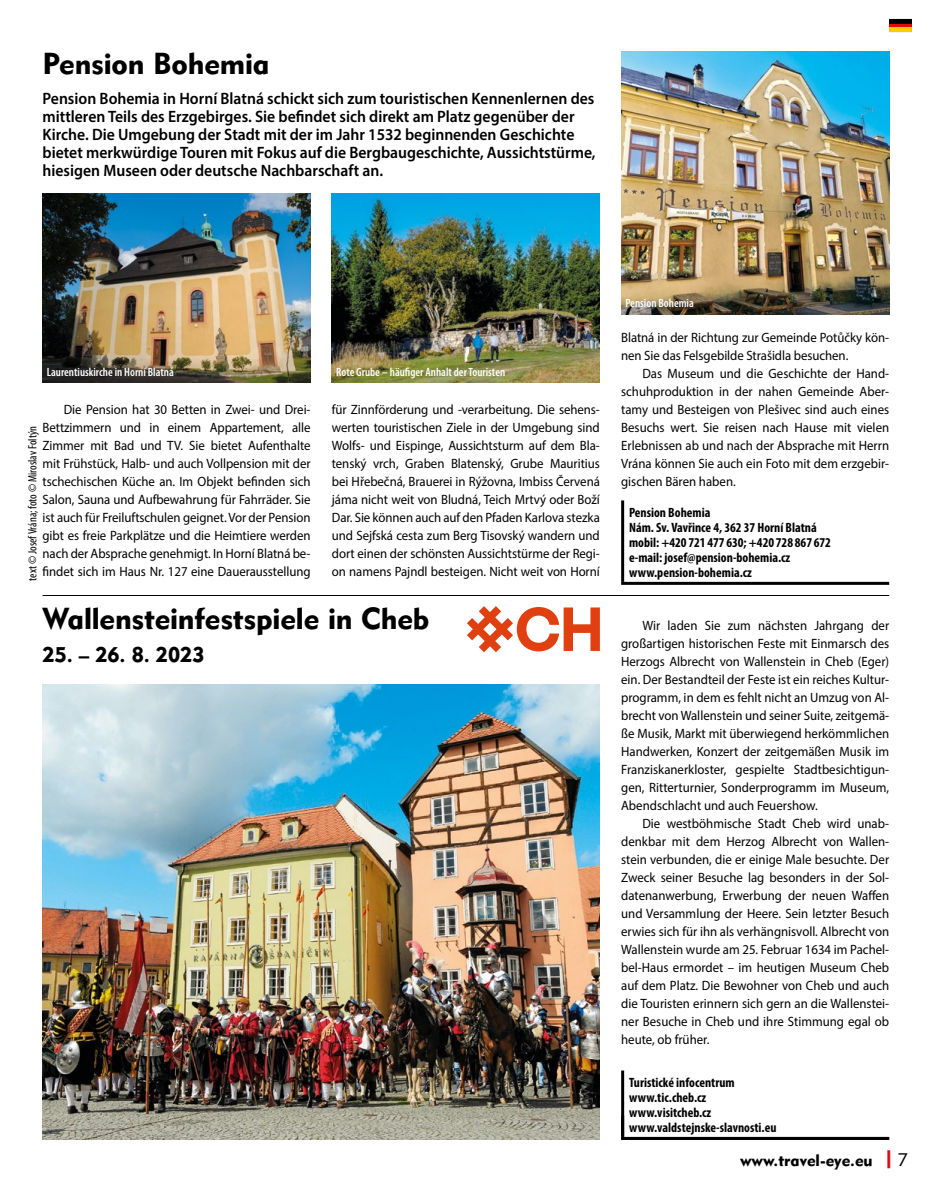
<style>
.page{position:relative;width:936px;height:1191px;background:#fff}
.page>*{position:absolute;margin:0;border:0;box-sizing:border-box;transform-origin:0 0}
._3-titulek{font:900 30px "Geometric 415";letter-spacing:-.005em;color:#000}
._3-podtitulek{font:900 21px "Geometric 415";color:#000}
._4-perex{font:600 16.5px/18px "Myriad Pro";color:#000;scale:.95 1}
.t1{font:900 16.5px "Geometric 415";color:#000}
._7-text{font:13.5px/18px "Myriad Pro";letter-spacing:-.005em;color:#000;text-align:justify;scale:.95 1}
._9-kontakt{font:700 condensed 13.5px "Myriad Pro";color:#000}
.Popiska_obrazku{font:600 condensed 12px "Myriad Pro";color:#fff}
._1-zdroj{font:condensed 12px "Myriad Pro";color:#000}
.s1{font-size:18px;color:#e30613}
.s2{font-weight:300;font-size:18px}
</style>
<div class="page">
<hr style="left:621px;top:500px;width:3px;height:82px;background:#000">
<hr style="left:621px;top:582px;width:268px;height:3px;background:#000">
<hr style="left:621px;top:1070px;width:3px;height:67px;background:#000">
<hr style="left:621px;top:1137px;width:268px;height:3px;background:#000">
<img style="left:43px;top:684px;width:557px;height:456px">
<svg style="left:467px;top:606px;width:133px;height:46px"></svg>
<img style="left:621px;top:51px;width:268px;height:264px">
<img style="left:332px;top:193px;width:268px;height:189px">
<img style="left:43px;top:193px;width:267px;height:189px">
<svg style="left:889px;top:19px;width:22px;height:13px"></svg>
<hr style="left:43px;top:595px;width:846px;height:1px;background:#000">
<p class="_3-titulek" style="left:43px;top:45px;width:228px">Pension Bohemia</p>
<p class="_4-perex" style="left:43px;top:89px;width:583px">Pension Bohemia in Horní Blatná schickt sich zum touristischen Kennenlernen des mittleren Teils des Erzgebirges. Sie befindet sich direkt am Platz gegenüber der Kirche. Die Umgebung der Stadt mit der im Jahr 1532 beginnenden Geschichte bietet merkwürdige Touren mit Fokus auf die Bergbaugeschichte, Aussichtstürme, hiesigen Museen oder deutsche Nachbarschaft an.</p>
<p class="Popiska_obrazku" style="left:47px;top:365px;width:128px">Laurentiuskirche in Horní Blatná</p>
<p class="Popiska_obrazku" style="left:336px;top:365px;width:171px">Rote Grube – häufiger Anhalt der Touristen</p>
<p class="_7-text" style="left:43px;top:400px;width:284px;text-indent:21px">Die Pension hat 30 Betten in Zwei- und Drei-Bettzimmern und in einem Appartement, alle Zimmer mit Bad und TV. Sie bietet Aufenthalte mit Frühstück, Halb- und auch Vollpension mit der tschechischen Küche an. Im Objekt befinden sich Salon, Sauna und Aufbewahrung für Fahrräder. Sie ist auch für Freiluftschulen geignet. Vor der Pension gibt es freie Parkplätze und die Heimtiere werden nach der Absprache genehmigt. In Horní Blatná be&shy;findet sich im Haus Nr. 127 eine Dauerausstellung</p>
<p class="_7-text" style="left:332px;top:400px;width:284px">für Zinnförderung und -verarbeitung. Die sehens&shy;werten touristischen Ziele in der Umgebung sind Wolfs- und Eispinge, Aussichtsturm auf dem Bla&shy;tenský vrch, Graben Blatenský, Grube Mauritius bei Hřebečná, Brauerei in Rýžovna, Imbiss Červená jáma nicht weit von Bludná, Teich Mrtvý oder Boží Dar. Sie können auch auf den Pfaden Karlova stezka und Sejfská cesta zum Berg Tisovský wandern und dort einen der schönsten Aussichtstürme der Regi&shy;on namens Pajndl besteigen. Nicht weit von Horní</p>
<p class="_1-zdroj" style="left:25px;top:580px;width:156px;rotate:-90deg">text © Josef Vrána; foto © Miroslav Foltýn</p>
<p class="_3-titulek" style="left:43px;top:600px;width:388px">Wallensteinfestspiele in Cheb</p>
<p class="_3-podtitulek" style="left:43px;top:642px;width:163px">25. – 26. 8. 2023</p>
<p class="Popiska_obrazku" style="left:625px;top:295px;width:70px">Pension Bohemia</p>
<p class="_7-text" style="left:621px;top:328px;width:283px">Blatná in der Richtung zur Gemeinde Potůčky kön&shy;nen Sie das Felsgebilde Strašidla besuchen.</p>
<p class="_7-text" style="left:621px;top:364px;width:284px;text-indent:21px">Das Museum und die Geschichte der Hand&shy;schuhproduktion in der nahen Gemeinde Aber&shy;tamy und Besteigen von Plešivec sind auch eines Besuchs wert. Sie reisen nach Hause mit vielen Erlebnissen ab und nach der Absprache mit Herrn Vrána können Sie auch ein Foto mit dem erzgebir&shy;gischen Bären haben.</p>
<p class="_9-kontakt" style="left:629px;top:504px;width:83px">Pension Bohemia</p>
<p class="_9-kontakt" style="left:629px;top:519px;width:189px">Nám. Sv. Vavřince 4, 362 37 Horní Blatná</p>
<p class="_9-kontakt" style="left:629px;top:534px;width:203px">mobil: +420 721 477 630; +420 728 867 672</p>
<p class="_9-kontakt" style="left:629px;top:549px;width:163px">e-‑mail: josef@pension-‑bohemia.cz</p>
<p class="_9-kontakt" style="left:629px;top:564px;width:124px">www.pension-bohemia.cz</p>
<p class="_7-text" style="left:621px;top:616px;width:284px;text-indent:21px">Wir laden Sie zum nächsten Jahrgang der großartigen historischen Feste mit Einmarsch des Herzogs Albrecht von Wallenstein in Cheb (Eger) ein. Der Bestandteil der Feste ist ein reiches Kultur&shy;programm, in dem es fehlt nicht an Umzug von Al&shy;brecht von Wallenstein und seiner Suite, zeitgemä&shy;ße Musik, Markt mit überwiegend herkömmlichen Handwerken, Konzert der zeitgemäßen Musik im Franziskanerkloster, gespielte Stadtbesichtigun&shy;gen, Ritterturnier, Sonderprogramm im Museum, Abendschlacht und auch Feuershow.</p>
<p class="_7-text" style="left:621px;top:814px;width:284px;text-indent:21px">Die westböhmische Stadt Cheb wird unab&shy;denkbar mit dem Herzog Albrecht von Wallen&shy;stein verbunden, die er einige Male besuchte. Der Zweck seiner Besuche lag besonders in der Sol&shy;datenanwerbung, Erwerbung der neuen Waffen und Versammlung der Heere. Sein letzter Besuch erwies sich für ihn als verhängnisvoll. Albrecht von Wallenstein wurde am 25. Februar 1634 im Pachel&shy;bel-Haus ermordet – im heutigen Museum Cheb auf dem Platz. Die Bewohner von Cheb und auch die Touristen erinnern sich gern an die Wallenstei&shy;ner Besuche in Cheb und ihre Stimmung egal ob heute, ob früher.</p>
<p class="_9-kontakt" style="left:629px;top:1074px;width:107px">Turistické infocentrum</p>
<p class="_9-kontakt" style="left:629px;top:1089px;width:79px">www.tic.cheb.cz</p>
<p class="_9-kontakt" style="left:629px;top:1104px;width:84px">www.visitcheb.cz</p>
<p class="_9-kontakt" style="left:629px;top:1119px;width:149px">www.valdstejnske-slavnosti.eu</p>
<p class="t1" style="left:740px;top:1150px;width:169px">www.travel-eye.eu <span class="s1">|</span><span class="s2">7</span></p>
</div>
